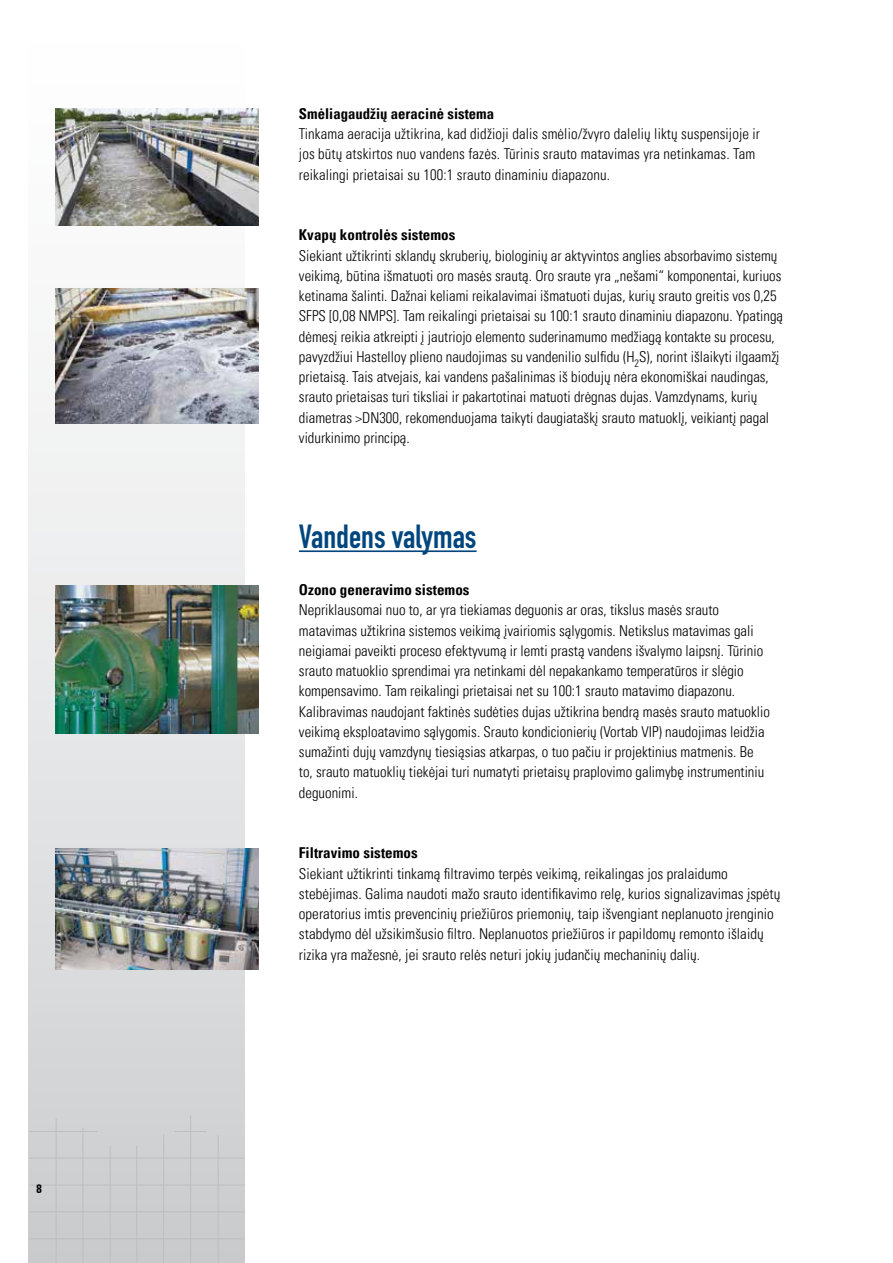
<style>
.page{position:relative;width:893px;height:1263px;background:#fff}
.page>*{position:absolute;margin:0;border:0;box-sizing:border-box;transform-origin:0 0}
.t1{font:700 33px "DIN Condensed";color:#00467e}
.t2{font:300 condensed 15px/20.2px "Univers LT Pro";color:#000}
.t3{font:700 condensed 15px "Univers LT Pro";color:#000}
.t4{font:700 condensed 12px "Univers LT Pro";color:#000}
</style>
<div class="page">
<div style="left:29px;top:0;width:216px;height:1263px;background:linear-gradient(to bottom,#fefefd,#caccce)"></div>
<img style="left:56px;top:586px;width:202px;height:147px">
<img style="left:56px;top:848px;width:202px;height:121px">
<img style="left:56px;top:289px;width:202px;height:134px">
<img style="left:56px;top:109px;width:202px;height:116px">
<hr style="left:56px;top:1118px;width:1px;height:145px;background:#bcbec0">
<hr style="left:218px;top:1135px;width:1px;height:128px;background:#bcbec0">
<hr style="left:83px;top:1127px;width:1px;height:136px;background:#bcbec0">
<hr style="left:110px;top:1146px;width:1px;height:117px;background:#bcbec0">
<hr style="left:136px;top:1146px;width:1px;height:117px;background:#bcbec0">
<hr style="left:163px;top:1134px;width:1px;height:129px;background:#bcbec0">
<hr style="left:190px;top:1115px;width:1px;height:148px;background:#bcbec0">
<hr style="left:29px;top:1185px;width:216px;height:1px;background:#bcbec0">
<hr style="left:29px;top:1238px;width:216px;height:1px;background:#bcbec0">
<hr style="left:29px;top:1158px;width:216px;height:1px;background:#bcbec0">
<hr style="left:29px;top:1211px;width:216px;height:1px;background:#bcbec0">
<hr style="left:29px;top:1131px;width:68px;height:1px;background:#bcbec0">
<hr style="left:174px;top:1131px;width:32px;height:1px;background:#bcbec0">
<hr style="left:299px;top:550px;width:178px;height:2px;background:#00467e">
<p class="t4" style="left:36px;top:1182px;width:7px">8</p>
<p class="t3" style="left:299px;top:104px;width:197px">Smėliagaudžių aeracinė sistema</p>
<p class="t2" style="left:299px;top:123px;width:463px">Tinkama aeracija užtikrina, kad didžioji dalis smėlio/žvyro dalelių liktų suspensijoje ir jos būtų atskirtos nuo vandens fazės. Tūrinis srauto matavimas yra netinkamas. Tam reikalingi prietaisai su 100:1 srauto dinaminiu diapazonu.</p>
<p class="t3" style="left:299px;top:226px;width:158px">Kvapų kontrolės sistemos</p>
<p class="t2" style="left:299px;top:244px;width:486px">Siekiant užtikrinti sklandų skruberių, biologinių ar aktyvintos anglies absorbavimo sistemų veikimą, būtina išmatuoti oro masės srautą. Oro sraute yra „nešami“ komponentai, kuriuos ketinama šalinti. Dažnai keliami reikalavimai išmatuoti dujas, kurių srauto greitis vos 0,25<br>SFPS [0,08 NMPS]. Tam reikalingi prietaisai su 100:1 srauto dinaminiu diapazonu. Ypatingą dėmesį reikia atkreipti į jautriojo elemento suderinamumo medžiagą kontakte su procesu, pavyzdžiui Hastelloy plieno naudojimas su vandenilio sulfidu (H<sub>2</sub>S), norint išlaikyti ilgaamžį prietaisą. Tais atvejais, kai vandens pašalinimas iš biodujų nėra ekonomiškai naudingas, srauto prietaisas turi tiksliai ir pakartotinai matuoti drėgnas dujas. Vamzdynams, kurių diametras &gt;DN300, rekomenduojama taikyti daugiataškį srauto matuoklį, veikiantį pagal vidurkinimo principą.</p>
<h1 class="t1" style="left:299px;top:514px;width:179px">Vandens valymas</h1>
<p class="t3" style="left:299px;top:581px;width:172px">Ozono generavimo sistemos</p>
<p class="t2" style="left:299px;top:599px;width:473px">Nepriklausomai nuo to, ar yra tiekiamas deguonis ar oras, tikslus masės srauto matavimas užtikrina sistemos veikimą įvairiomis sąlygomis. Netikslus matavimas gali neigiamai paveikti proceso efektyvumą ir lemti prastą vandens išvalymo laipsnį. Tūrinio srauto matuoklio sprendimai yra netinkami dėl nepakankamo temperatūros ir slėgio kompensavimo. Tam reikalingi prietaisai net su 100:1 srauto matavimo diapazonu.<br>Kalibravimas naudojant faktinės sudėties dujas užtikrina bendrą masės srauto matuoklio veikimą eksploatavimo sąlygomis. Srauto kondicionierių (Vortab VIP) naudojimas leidžia sumažinti dujų vamzdynų tiesiąsias atkarpas, o tuo pačiu ir projektinius matmenis. Be to, srauto matuoklių tiekėjai turi numatyti prietaisų praplovimo galimybę instrumentiniu deguonimi.</p>
<p class="t3" style="left:299px;top:844px;width:120px">Filtravimo sistemos</p>
<p class="t2" style="left:299px;top:862px;width:483px">Siekiant užtikrinti tinkamą filtravimo terpės veikimą, reikalingas jos pralaidumo stebėjimas. Galima naudoti mažo srauto identifikavimo relę, kurios signalizavimas įspėtų operatorius imtis prevencinių priežiūros priemonių, taip išvengiant neplanuoto įrenginio stabdymo dėl užsikimšusio filtro. Neplanuotos priežiūros ir papildomų remonto išlaidų rizika yra mažesnė, jei srauto relės neturi jokių judančių mechaninių dalių.</p>
</div>
